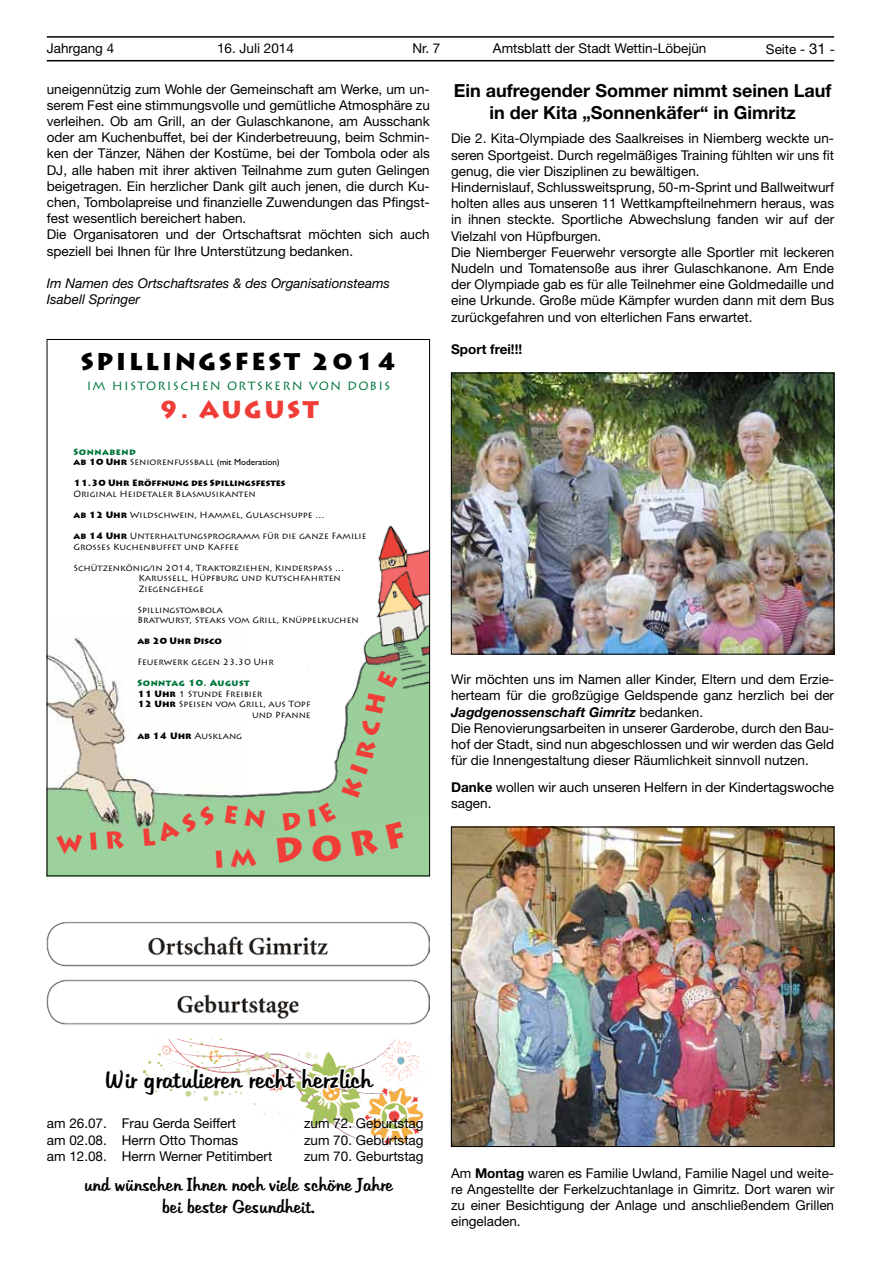
<style>
.page{position:relative;width:881px;height:1263px;background:#fff}
.page>*{position:absolute;margin:0;border:0;box-sizing:border-box;transform-origin:0 0}
.t1{font:24px "Hudson";color:#000}
.t2{font:900 24px "Ltwwkj Lithos Pro";letter-spacing:.1em;color:#000}
.t3{font:900 24px "Ltwwkj Lithos Pro";letter-spacing:.1em;color:#f13d37}
.t4{font:700 18px/21.6px "Helvetica Neue LT";color:#000;text-align:center}
.t5{font:18px/21.6px "Hudson";color:#000;text-align:center}
.t6{font:13.5px/16.2px "Helvetica Neue LT";color:#000}
.t7{font:italic 13.5px/16.2px "Helvetica Neue LT";color:#000}
.t8{font:700 13.5px "Helvetica Neue LT";color:#000}
.t9{font:12px "Gnycdc Lithos Pro";letter-spacing:.1em;color:#00763b}
.t10{font:9px/10.5px "Gnycdc Lithos Pro";color:#000}
.t11{font:900 9px "Ltwwkj Lithos Pro";color:#000}
.t12{font:900 9px "Ltwwkj Lithos Pro";letter-spacing:.05em;color:#00763b}
.s1{font-size:15px}
.s2{font-family:"Ltwwkj Lithos Pro";font-weight:900}
.s3{font-family:"Rcpxwv Gill Sans"}
.s4{font-weight:700;font-style:italic}
.s5{font-weight:700}
</style>
<div class="page">
<hr style="left:47px;top:60px;width:786px;height:1px;background:#000">
<hr style="left:47px;top:36px;width:786px;height:2px;background:#000">
<img style="left:378px;top:1039px;width:36px;height:17px">
<img style="left:49px;top:525px;width:378px;height:349px">
<img style="left:49px;top:620px;width:193px;height:249px">
<svg style="left:62px;top:921px;width:352px;height:46px"></svg>
<img style="left:47px;top:922px;width:382px;height:44px">
<img style="left:47px;top:980px;width:382px;height:44px">
<svg style="left:103px;top:941px;width:273px;height:204px"></svg>
<img style="left:453px;top:375px;width:378px;height:277px">
<div style="left:451px;top:373px;width:382px;height:281px;border:1px solid #000"></div>
<img style="left:453px;top:829px;width:378px;height:316px">
<div style="left:451px;top:827px;width:382px;height:320px;border:1px solid #000"></div>
<div style="left:155px;top:805px;width:110px;height:63px;background:#9cd19d"></div>
<svg style="left:276px;top:693px;width:129px;height:171px"></svg>
<svg style="left:376px;top:670px;width:21px;height:17px"></svg>
<p class="t6" style="left:47px;top:40px;width:69px">Jahrgang 4</p>
<p class="t6" style="left:217px;top:40px;width:78px">16. Juli 2014</p>
<p class="t6" style="left:412px;top:40px;width:30px">Nr. 7</p>
<p class="t6" style="left:493px;top:40px;width:215px">Amtsblatt der Stadt Wettin-Löbejün</p>
<p class="t6" style="left:765px;top:41px;width:70px">Seite - <span class="s1">31</span> -</p>
<p class="t6" style="left:47px;top:80px;width:384px">uneigennützig zum Wohle der Gemeinschaft am Werke, um un&shy;serem Fest eine stimmungsvolle und gemütliche Atmosphäre zu verleihen. Ob am Grill, an der Gulaschkanone, am Ausschank oder am Kuchenbuffet, bei der Kinderbetreuung, beim Schmin&shy;ken der Tänzer, Nähen der Kostüme, bei der Tombola oder als DJ, alle haben mit ihrer aktiven Teilnahme zum guten Gelingen beigetragen. Ein herzlicher Dank gilt auch jenen, die durch Ku&shy;chen, Tombolapreise und finanzielle Zuwendungen das Pfingst&shy;fest wesentlich bereichert haben.<br>Die Organisatoren und der Ortschaftsrat möchten sich auch speziell bei Ihnen für Ihre Unterstützung bedanken.</p>
<p class="t7" style="left:47px;top:275px;width:345px">Im Namen des Ortschaftsrates &amp; des Organisationsteams<br>Isabell Springer</p>
<h2 class="t4" style="left:453px;top:79px;width:379px">Ein aufregender Sommer nimmt seinen Lauf in der Kita „Sonnenkäfer“ in Gimritz</h2>
<p class="t6" style="left:451px;top:130px;width:384px">Die 2. Kita-Olympiade des Saalkreises in Niemberg weckte un&shy;seren Sportgeist. Durch regelmäßiges Training fühlten wir uns fit genug, die vier Disziplinen zu bewältigen.<br>Hindernislauf, Schlussweitsprung, 50-m-Sprint und Ballweitwurf holten alles aus unseren 11 Wettkampfteilnehmern heraus, was in ihnen steckte. Sportliche Abwechslung fanden wir auf der Vielzahl von Hüpfburgen.<br>Die Niemberger Feuerwehr versorgte alle Sportler mit leckeren Nudeln und Tomatensoße aus ihrer Gulaschkanone. Am Ende der Olympiade gab es für alle Teilnehmer eine Goldmedaille und eine Urkunde. Große müde Kämpfer wurden dann mit dem Bus zurückgefahren und von elterlichen Fans erwartet.</p>
<p class="t8" style="left:451px;top:341px;width:73px">Sport frei!!!</p>
<h1 class="t2" style="left:81px;top:347px;width:317px">SPILLINGSFEST 2014</h1>
<p class="t9" style="left:87px;top:379px;width:305px">IM HISTORISCHEN ORTSKERN VON DOBIS</p>
<h1 class="t3" style="left:159px;top:394px;width:161px">9. AUGUST</h1>
<p class="t12" style="left:73px;top:446px;width:64px">Sonnabend</p>
<p class="t10" style="left:73px;top:457px;width:208px"><span class="s2">ab 10 Uhr</span> Seniorenfußball <span class="s3">(mit Moderation)</span></p>
<p class="t11" style="left:73px;top:478px;width:213px">11.30 Uhr Eröffnung des Spillingsfestes</p>
<p class="t10" style="left:73px;top:489px;width:184px">Original Heidetaler Blasmusikanten</p>
<p class="t10" style="left:73px;top:510px;width:252px"><span class="s2">ab 12 Uhr</span> Wildschwein, Hammel, Gulaschsuppe …</p>
<p class="t10" style="left:73px;top:531px;width:294px"><span class="s2">ab 14 Uhr</span> Unterhaltungsprogramm für die ganze Familie<br>Großes Kuchenbuffet und Kaffee</p>
<p class="t10" style="left:138px;top:562px;width:207px;text-indent:-65px">Schützenkönig/in 2014, Traktorziehen, Kinderspaß …<br>Karussell, Hüpfburg und Kutschfahrten<br>Ziegengehege</p>
<p class="t10" style="left:137px;top:604px;width:223px">Spillingstombola<br>Bratwurst, Steaks vom Grill, Knüppelkuchen</p>
<p class="t11" style="left:137px;top:635px;width:86px">ab 20 Uhr Disco</p>
<p class="t10" style="left:137px;top:657px;width:138px">Feuerwerk gegen 23.30 Uhr</p>
<p class="t12" style="left:137px;top:677px;width:114px">Sonntag 10. August</p>
<p class="t10" style="left:137px;top:688px;width:126px"><span class="s2">11 Uhr</span> 1 Stunde Freibier</p>
<p class="t10" style="left:137px;top:699px;width:174px"><span class="s2">12 Uhr</span> Speisen vom Grill, aus Topf</p>
<p class="t10" style="left:252px;top:709px;width:60px">und Pfanne</p>
<p class="t10" style="left:137px;top:730px;width:106px"><span class="s2">ab 14 Uhr</span> Ausklang</p>
<p class="t6" style="left:451px;top:671px;width:384px">Wir möchten uns im Namen aller Kinder, Eltern und dem Erzie&shy;herteam für die großzügige Geldspende ganz herzlich bei der <span class="s4">Jagdgenossenschaft Gimritz</span> bedanken.<br>Die Renovierungsarbeiten in unserer Garderobe, durch den Bau&shy;hof der Stadt, sind nun abgeschlossen und wir werden das Geld für die Innengestaltung dieser Räumlichkeit sinnvoll nutzen.</p>
<p class="t6" style="left:451px;top:779px;width:384px"><span class="s5">Danke</span> wollen wir auch unseren Helfern in der Kindertagswoche sagen.</p>
<h1 class="t3" style="left:56px;top:829px;width:100px;rotate:-4deg">WIR L</h1>
<h1 class="t1" style="left:104px;top:1065px;width:269px">Wir gratulieren recht herzlich</h1>
<p class="t6" style="left:47px;top:1115px;width:191px">am 26.07. Frau Gerda Seiffert</p>
<p class="t6" style="left:304px;top:1115px;width:121px">zum 72. Geburtstag</p>
<p class="t6" style="left:47px;top:1131px;width:193px">am 02.08. Herrn Otto Thomas</p>
<p class="t6" style="left:304px;top:1131px;width:121px">zum 70. Geburtstag</p>
<p class="t6" style="left:47px;top:1148px;width:227px">am 12.08. Herrn Werner Petitimbert</p>
<p class="t6" style="left:304px;top:1148px;width:121px">zum 70. Geburtstag</p>
<h2 class="t5" style="left:84px;top:1174px;width:310px">und wünschen Ihnen noch viele schöne Jahre bei bester Gesundheit.</h2>
<p class="t6" style="left:451px;top:1165px;width:384px;text-align:justify">Am <span class="s5">Montag</span> waren es Familie Uwland, Familie Nagel und weite&shy;re Angestellte der Ferkelzuchtanlage in Gimritz. Dort waren wir zu einer Besichtigung der Anlage und anschließendem Grillen eingeladen.</p>
</div>
